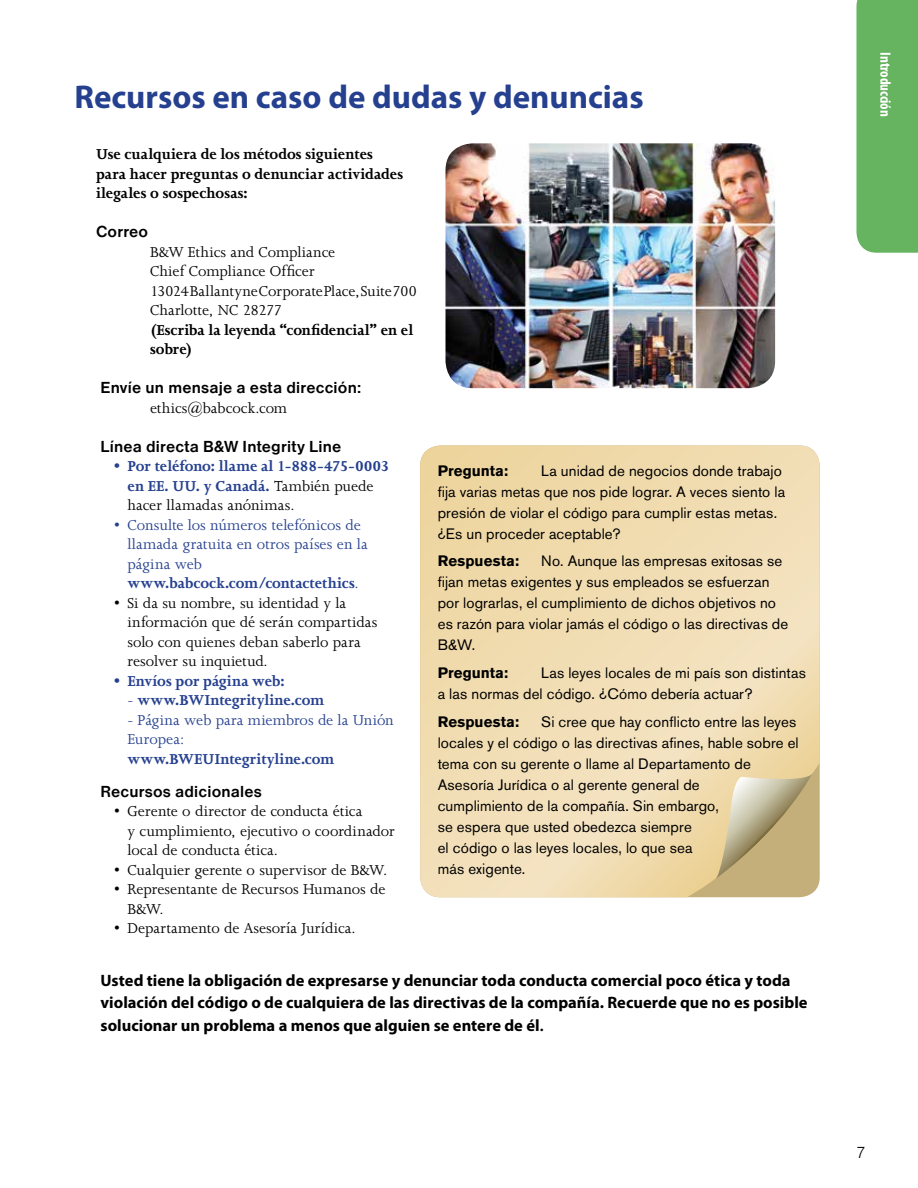
<style>
.page{position:relative;width:918px;height:1188px;background:#fff}
.page>*{position:absolute;margin:0;border:0;box-sizing:border-box;transform-origin:0 0}
.t1{font:700 33px "Myriad Pro";color:#25408f}
.t2{font:16.5px/19.5px "Joanna MT Std";letter-spacing:-.005em;color:#000}
.t3{font:700 16.5px/22.5px "Myriad Pro";color:#000}
.t4{font:700 16.5px/19.5px "Joanna MT Std";color:#25408f}
.t5{font:16.5px/19.5px "Joanna MT Std";color:#25408f}
.t6{font:700 16.5px/19.5px "Joanna MT Std";color:#000}
.t7{font:700 16.5px "Nimbus San D";letter-spacing:.01em;color:#000}
.t8{font:16.5px "Nimbus San D Ligh";color:#000}
.t9{font:15px/21px "Akzidenz Grotesk BE";letter-spacing:.01em;color:#000}
.t10{font:700 15px "Akzidenz Grotesk BE";letter-spacing:.005em;color:#000}
.t11{font:700 condensed 15px "Myriad Pro";letter-spacing:-.01em;color:#fff}
.s1{font-weight:400;color:#000}
.s2{font-weight:700}
.s3{font-weight:400}
.s4{font-family:"Joanna MT Std"}
</style>
<div class="page">
<div style="left:856px;top:0;width:62px;height:253px;background:#66b360"></div>
<svg style="left:420px;top:446px;width:400px;height:451px;background:#f0dcb1"></svg>
<svg style="left:716px;top:774px;width:96px;height:105px;background:#c6b68c"></svg>
<img style="left:446px;top:143px;width:329px;height:245px">
<h1 class="t1" style="left:74px;top:75px;width:571px">Recursos en caso de dudas y denuncias</h1>
<p class="t6" style="left:96px;top:145px;width:309px">Use cualquiera de los métodos siguientes para hacer preguntas o denunciar actividades ilegales o sospechosas:</p>
<p class="t7" style="left:96px;top:223px;width:54px">Correo</p>
<p class="t2" style="left:150px;top:242px;width:269px">B&amp;W Ethics and Compliance<br>Chief Compliance Officer<br>13024 Ballantyne Corporate Place, Suite 700<br>Charlotte, NC 28277</p>
<p class="t6" style="left:150px;top:320px;width:265px">(Escriba la leyenda “confidencial” en el sobre)</p>
<p class="t7" style="left:101px;top:379px;width:262px">Envíe un mensaje a esta dirección:</p>
<p class="t2" style="left:150px;top:398px;width:139px">ethics@babcock.com</p>
<p class="t7" style="left:101px;top:437px;width:242px">Línea directa B&amp;W Integrity Line</p>
<p class="t4" style="left:127px;top:457px;width:263px;text-indent:-13px">• Por teléfono: llame al 1-888-475-0003 en EE. UU. y Canadá. <span class="s1">También puede hacer llamadas anónimas.</span></p>
<p class="t5" style="left:127px;top:515px;width:242px;text-indent:-13px">• Consulte los números telefónicos de llamada gratuita en otros países en la página web <span class="s2">www.babcock.com/contactethics</span>.</p>
<p class="t2" style="left:127px;top:593px;width:251px;text-indent:-13px">• Si da su nombre, su identidad y la información que dé serán compartidas solo con quienes deban saberlo para resolver su inquietud.</p>
<p class="t4" style="left:114px;top:671px;width:172px">• Envíos por página web:</p>
<p class="t4" style="left:127px;top:691px;width:198px"><span class="s3">-</span> www.BWIntegrityline.com</p>
<p class="t5" style="left:127px;top:710px;width:268px">- Página web para miembros de la Unión<br>Europea:</p>
<p class="t4" style="left:127px;top:749px;width:208px">www.BWEUIntegrityline.com</p>
<p class="t7" style="left:101px;top:782px;width:163px">Recursos adicionales</p>
<p class="t2" style="left:127px;top:802px;width:269px;text-indent:-13px">• Gerente o director de conducta ética<br>y cumplimiento, ejecutivo o coordinador local de conducta ética.</p>
<p class="t2" style="left:114px;top:860px;width:275px">• Cualquier gerente o supervisor de B&amp;W.</p>
<p class="t2" style="left:127px;top:880px;width:260px;text-indent:-13px">• Representante de Recursos Humanos de<br>B&amp;W.</p>
<p class="t2" style="left:114px;top:919px;width:243px">• Departamento de Asesoría Jurídica.</p>
<p class="t3" style="left:101px;top:968px;width:709px">Usted tiene la obligación de expresarse y denunciar toda conducta comercial poco ética y toda violación del código o de cualquiera de las directivas de la compañía. Recuerde que no es posible solucionar un problema a menos que alguien se entere de él<span class="s4">.</span></p>
<p class="t9" style="left:438px;top:460px;width:349px;text-indent:104px">La unidad de negocios donde trabajo fija varias metas que nos pide lograr. A veces siento la presión de violar el código para cumplir estas metas. ¿Es un proceder aceptable?</p>
<p class="t10" style="left:438px;top:552px;width:83px">Respuesta:</p>
<p class="t10" style="left:438px;top:462px;width:72px">Pregunta:</p>
<p class="t9" style="left:438px;top:551px;width:352px;text-indent:104px">No. Aunque las empresas exitosas se fijan metas exigentes y sus empleados se esfuerzan por lograrlas, el cumplimiento de dichos objetivos no es razón para violar jamás el código o las directivas de B&amp;W.</p>
<p class="t10" style="left:438px;top:664px;width:72px">Pregunta:</p>
<p class="t9" style="left:438px;top:662px;width:370px;text-indent:104px">Las leyes locales de mi país son distintas a las normas del código. ¿Cómo debería actuar?</p>
<p class="t10" style="left:438px;top:713px;width:83px">Respuesta:</p>
<p class="t9" style="left:438px;top:711px;width:363px;text-indent:104px">Si cree que hay conflicto entre las leyes locales y el código o las directivas afines, hable sobre el tema con su gerente o llame al Departamento de Asesoría Jurídica o al gerente general de<br>cumplimiento de la compañía. Sin embargo,<br>se espera que usted obedezca siempre<br>el código o las leyes locales, lo que sea<br>más exigente.</p>
<p class="t11" style="left:895px;top:52px;width:66px;rotate:90deg">Introducción</p>
<p class="t8" style="left:857px;top:1143px;width:10px">7</p>
</div>
